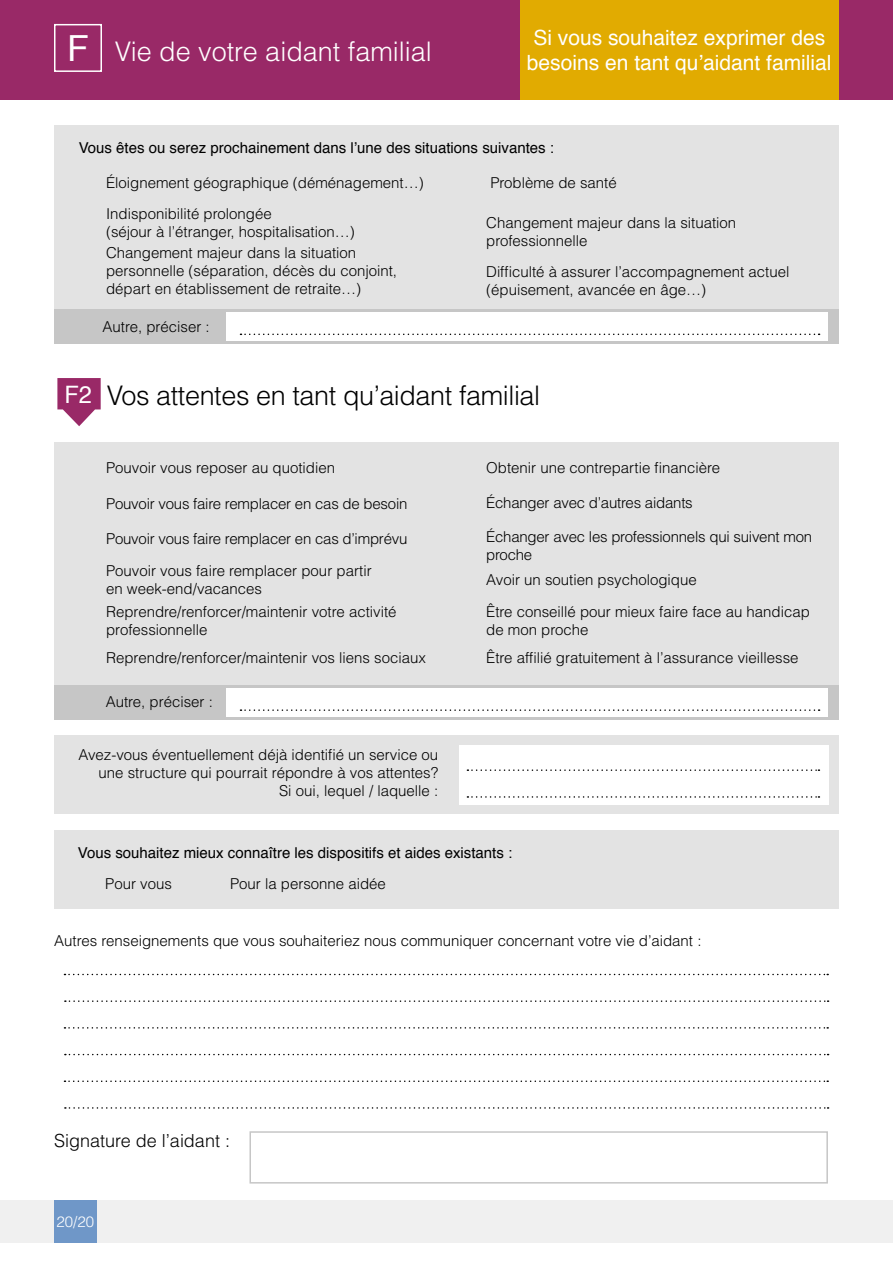
<style>
.page{position:relative;width:893px;height:1263px;background:#fff}
.page>*{position:absolute;margin:0;border:0;box-sizing:border-box;transform-origin:0 0}
.t1{font:36px "Helvetica";color:#fff}
.t2{font:300 27px "Helvetica";letter-spacing:-.015em;color:#000}
.t3{font:300 27px "Helvetica";color:#fff}
.t4{font:24px "Helvetica";color:#fff}
.t5{font:21px/25.2px "Helvetica";color:#fff;text-align:center}
.t6{font:300 18px "Helvetica";color:#000}
.t7{font:300 15px/18px "Helvetica";color:#000}
.t8{font:15px "Helvetica";color:#000}
.t9{font:300 15px "Helvetica";color:#fff}
</style>
<div class="page">
<div style="left:0;top:1200px;width:893px;height:43px;background:#f0f0f0"></div>
<div style="left:54px;top:1200px;width:43px;height:43px;background:#6f97c8"></div>
<div style="left:54px;top:125px;width:785px;height:203px;background:#e3e3e3"></div>
<div style="left:54px;top:442px;width:785px;height:268px;background:#e3e3e3"></div>
<div style="left:54px;top:735px;width:785px;height:78px;background:#e3e3e3"></div>
<div style="left:0;top:0;width:893px;height:100px;background:#992967"></div>
<div style="left:54px;top:830px;width:785px;height:79px;background:#e3e3e3"></div>
<div style="left:249px;top:1131px;width:579px;height:52px;border:2px solid #c6c6c6"></div>
<div style="left:520px;top:0;width:319px;height:100px;background:#e1ab01"></div>
<div style="left:460px;top:745px;width:369px;height:59px;background:#fff"></div>
<svg style="left:467px;top:769px;width:352px;height:2px"></svg>
<svg style="left:64px;top:1027px;width:764px;height:1px"></svg>
<svg style="left:64px;top:974px;width:764px;height:1px"></svg>
<svg style="left:64px;top:1080px;width:764px;height:2px"></svg>
<svg style="left:65px;top:1054px;width:764px;height:1px"></svg>
<svg style="left:65px;top:1000px;width:764px;height:2px"></svg>
<svg style="left:65px;top:1107px;width:764px;height:2px"></svg>
<div style="left:54px;top:309px;width:785px;height:34px;background:#c6c6c6"></div>
<div style="left:227px;top:312px;width:601px;height:28px;background:#fff"></div>
<svg style="left:240px;top:334px;width:580px;height:1px"></svg>
<div style="left:54px;top:685px;width:785px;height:34px;background:#c6c6c6"></div>
<div style="left:227px;top:688px;width:601px;height:28px;background:#fff"></div>
<svg style="left:240px;top:709px;width:580px;height:2px"></svg>
<svg style="left:57px;top:378px;width:44px;height:48px"></svg>
<div style="left:54px;top:24px;width:48px;height:48px;border:2px solid #fff"></div>
<svg style="left:467px;top:796px;width:352px;height:2px"></svg>
<h1 class="t1" style="left:67px;top:21px;width:23px">F</h1>
<h2 class="t3" style="left:115px;top:34px;width:319px">Vie de votre aidant familial</h2>
<h3 class="t5" style="left:527px;top:26px;width:306px">Si vous souhaitez exprimer des besoins en tant qu’aidant familial</h3>
<p class="t8" style="left:79px;top:136px;width:477px">Vous êtes ou serez prochainement dans l’une des situations suivantes :</p>
<p class="t7" style="left:106px;top:174px;width:319px">Éloignement géographique (déménagement…)</p>
<p class="t7" style="left:106px;top:205px;width:250px">Indisponibilité prolongée<br>(séjour à l’étranger, hospitalisation…)</p>
<p class="t7" style="left:106px;top:244px;width:292px">Changement majeur dans la situation personnelle (séparation, décès du conjoint, départ en établissement de retraite…)</p>
<p class="t7" style="left:103px;top:317px;width:109px">Autre, préciser :</p>
<p class="t7" style="left:490px;top:174px;width:128px">Problème de santé</p>
<p class="t7" style="left:486px;top:214px;width:252px">Changement majeur dans la situation professionnelle</p>
<p class="t7" style="left:486px;top:263px;width:305px">Difficulté à assurer l’accompagnement actuel (épuisement, avancée en âge…)</p>
<h3 class="t4" style="left:64px;top:376px;width:29px">F2</h3>
<h2 class="t2" style="left:107px;top:378px;width:435px">Vos attentes en tant qu’aidant familial</h2>
<p class="t7" style="left:106px;top:458px;width:230px">Pouvoir vous reposer au quotidien</p>
<p class="t7" style="left:486px;top:458px;width:236px">Obtenir une contrepartie financière</p>
<p class="t7" style="left:106px;top:494px;width:303px">Pouvoir vous faire remplacer en cas de besoin</p>
<p class="t7" style="left:486px;top:494px;width:208px">Échanger avec d’autres aidants</p>
<p class="t7" style="left:486px;top:527px;width:327px">Échanger avec les professionnels qui suivent mon proche</p>
<p class="t7" style="left:106px;top:529px;width:303px">Pouvoir vous faire remplacer en cas d’imprévu</p>
<p class="t7" style="left:106px;top:562px;width:267px">Pouvoir vous faire remplacer pour partir en week-end/vacances</p>
<p class="t7" style="left:106px;top:603px;width:292px">Reprendre/renforcer/maintenir votre activité professionnelle</p>
<p class="t7" style="left:106px;top:649px;width:321px">Reprendre/renforcer/maintenir vos liens sociaux</p>
<p class="t7" style="left:106px;top:693px;width:109px">Autre, préciser :</p>
<p class="t7" style="left:486px;top:570px;width:212px">Avoir un soutien psychologique</p>
<p class="t7" style="left:486px;top:603px;width:325px">Être conseillé pour mieux faire face au handicap de mon proche</p>
<p class="t7" style="left:486px;top:649px;width:314px">Être affilié gratuitement à l’assurance vieillesse</p>
<p class="t7" style="left:78px;top:746px;width:361px;text-align:right">Avez-vous éventuellement déjà identifié un service ou une structure qui pourrait répondre à vos attentes?<br>Si oui, lequel / laquelle :</p>
<p class="t8" style="left:78px;top:841px;width:436px">Vous souhaitez mieux connaître les dispositifs et aides existants :</p>
<p class="t7" style="left:105px;top:875px;width:68px">Pour vous</p>
<p class="t7" style="left:230px;top:875px;width:157px">Pour la personne aidée</p>
<p class="t7" style="left:54px;top:931px;width:649px">Autres renseignements que vous souhaiteriez nous communiquer concernant votre vie d’aidant :</p>
<p class="t6" style="left:54px;top:1129px;width:177px">Signature de l’aidant :</p>
<p class="t9" style="left:56px;top:1212px;width:39px">20/20</p>
</div>
